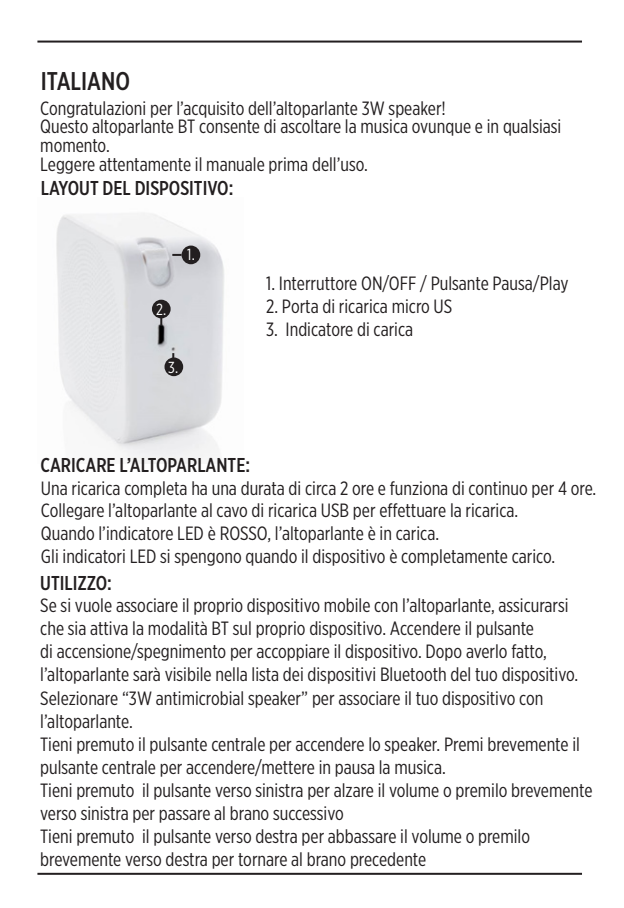
<style>
.page{position:relative;width:624px;height:908px;background:#fff}
.page>*{position:absolute;margin:0;border:0;box-sizing:border-box;transform-origin:0 0}
.t1{font:500 25.6px "Gotham X Narrow";color:#231f20}
.t2{font:500 20px "Gotham X Narrow";color:#231f20}
.t3{font:19.2px/23.2px "Gotham X Narrow";color:#231f20}
.t4{font:16px "Gotham X Narrow";color:#fff}
</style>
<div class="page">
<hr style="left:37px;top:41px;width:545px;height:2px;background:#231f20">
<hr style="left:37px;top:872px;width:545px;height:2px;background:#231f20">
<img style="left:56px;top:213px;width:168px;height:250px">
<div style="left:181px;top:245px;width:19px;height:19px;background:#231f20;border-radius:50%"></div>
<div style="left:152px;top:299px;width:19px;height:19px;background:#231f20;border-radius:50%"></div>
<div style="left:164px;top:357px;width:19px;height:19px;background:#231f20;border-radius:50%"></div>
<svg style="left:160px;top:318px;width:2px;height:7px"></svg>
<svg style="left:172px;top:254px;width:9px;height:2px"></svg>
<p class="t1" style="left:41px;top:65px;width:91px">ITALIANO</p>
<p class="t3" style="left:40px;top:96px;width:407px">Congratulazioni per l’acquisito dell’altoparlante 3W speaker!</p>
<p class="t3" style="left:40px;top:117px;width:522px;line-height:18.4px">Questo altoparlante BT consente di ascoltare la musica ovunque e in qualsiasi momento.</p>
<p class="t3" style="left:40px;top:152px;width:329px">Leggere attentamente il manuale prima dell’uso.</p>
<p class="t2" style="left:41px;top:175px;width:194px">LAYOUT DEL DISPOSITIVO:</p>
<p class="t4" style="left:156px;top:300px;width:12px">2.</p>
<p class="t4" style="left:187px;top:245px;width:9px">1.</p>
<p class="t4" style="left:168px;top:358px;width:11px">3.</p>
<p class="t3" style="left:266px;top:271px;width:304px">1. Interruttore ON/OFF / Pulsante Pausa/Play</p>
<p class="t3" style="left:266px;top:294px;width:188px">2. Porta di ricarica micro US</p>
<p class="t3" style="left:266px;top:318px;width:148px">3. Indicatore di carica</p>
<p class="t2" style="left:40px;top:453px;width:211px">CARICARE L’ALTOPARLANTE:</p>
<p class="t3" style="left:41px;top:475px;width:557px">Una ricarica completa ha una durata di circa 2 ore e funziona di continuo per 4 ore.</p>
<p class="t3" style="left:41px;top:498px;width:479px">Collegare l’altoparlante al cavo di ricarica USB per effettuare la ricarica.</p>
<p class="t3" style="left:41px;top:521px;width:399px">Quando l’indicatore LED è ROSSO, l’altoparlante è in carica.</p>
<p class="t3" style="left:41px;top:543px;width:516px">Gli indicatori LED si spengono quando il dispositivo è completamente carico.</p>
<p class="t2" style="left:40px;top:571px;width:73px">UTILIZZO:</p>
<p class="t3" style="left:40px;top:593px;width:539px">Se si vuole associare il proprio dispositivo mobile con l’altoparlante, assicurarsi che sia attiva la modalità BT sul proprio dispositivo. Accendere il pulsante<br>di accensione/spegnimento per accoppiare il dispositivo. Dopo averlo fatto, l’altoparlante sarà visibile nella lista dei dispositivi Bluetooth del tuo dispositivo.<br>Selezionare “3W antimicrobial speaker” per associare il tuo dispositivo con l’altoparlante.</p>
<p class="t3" style="left:40px;top:731px;width:541px">Tieni premuto il pulsante centrale per accendere lo speaker. Premi brevemente il pulsante centrale per accendere/mettere in pausa la musica.</p>
<p class="t3" style="left:40px;top:777px;width:553px">Tieni premuto il pulsante verso sinistra per alzare il volume o premilo brevemente verso sinistra per passare al brano successivo</p>
<p class="t3" style="left:40px;top:823px;width:491px">Tieni premuto il pulsante verso destra per abbassare il volume o premilo brevemente verso destra per tornare al brano precedente</p>
</div>
